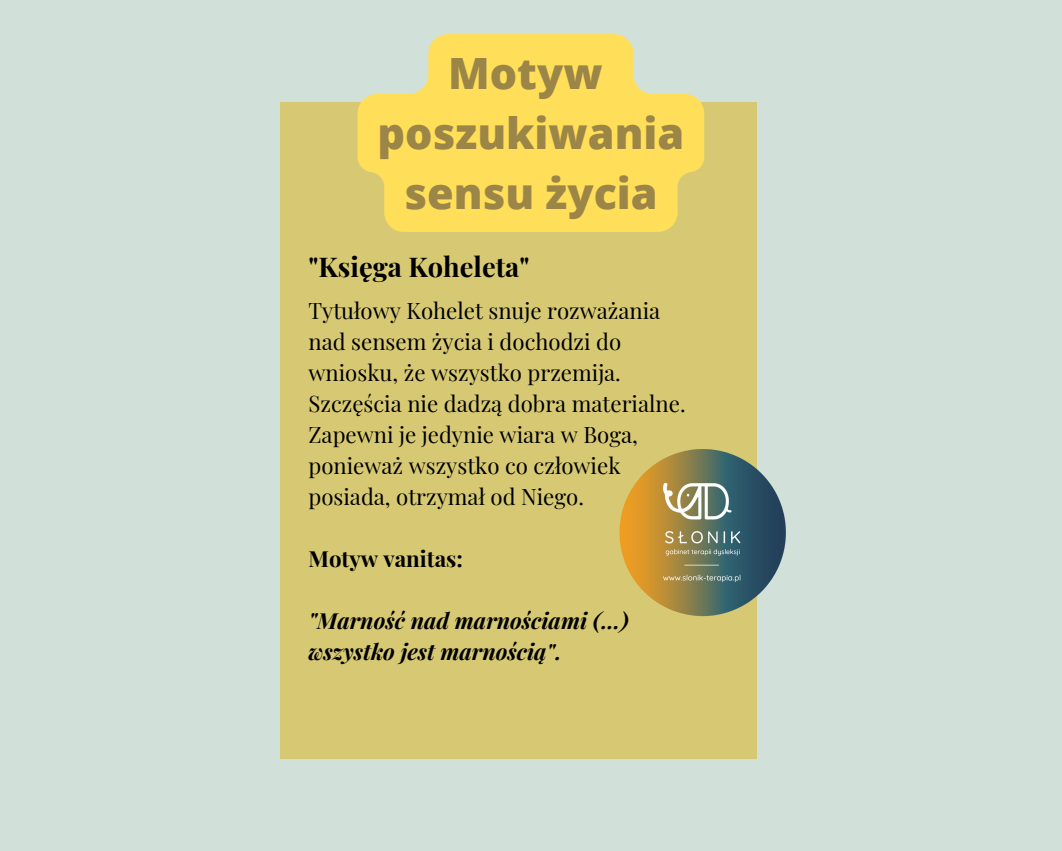
<style>
.page{position:relative;width:1062px;height:851px;background:#fff}
.page>*{position:absolute;margin:0;border:0;box-sizing:border-box;transform-origin:0 0}
.t1{font:800 43.05px/59.8px "Open Sans";color:#9b8547;text-align:center}
.t2{font:700 27.3px "Playfair Display";color:#000}
.t3{font:22.2px/31px "Playfair Display";color:#000}
.t4{font:italic 700 22.2px/31px "Playfair Display";color:#000}
.t5{font:700 22.2px "Playfair Display";color:#000}
</style>
<div class="page">
<div style="left:0;top:0;width:1062px;height:850px;background:#d1e1d9"></div>
<div style="left:280px;top:102px;width:477px;height:656px;background:#d7c973"></div>
<img style="left:619px;top:449px;width:167px;height:168px">
<svg style="left:358px;top:34px;width:346px;height:198px;fill:#ffde59"></svg>
<p class="t1" style="left:448px;top:42px;width:156px">Motyw</p>
<p class="t1" style="left:377px;top:102px;width:309px">poszukiwania sensu życia</p>
<p class="t2" style="left:308px;top:248px;width:223px">"Księga Koheleta"</p>
<p class="t3" style="left:308px;top:294px;width:379px">Tytułowy Kohelet snuje rozważania nad sensem życia i dochodzi do wniosku, że wszystko przemija.<br>Szczęścia nie dadzą dobra materialne.<br>Zapewni je jedynie wiara w Boga, ponieważ wszystko co człowiek posiada, otrzymał od Niego.</p>
<p class="t5" style="left:308px;top:543px;width:156px">Motyw vanitas:</p>
<p class="t4" style="left:308px;top:604px;width:322px">"Marność nad marnościami (…) wszystko jest marnością".</p>
</div>
